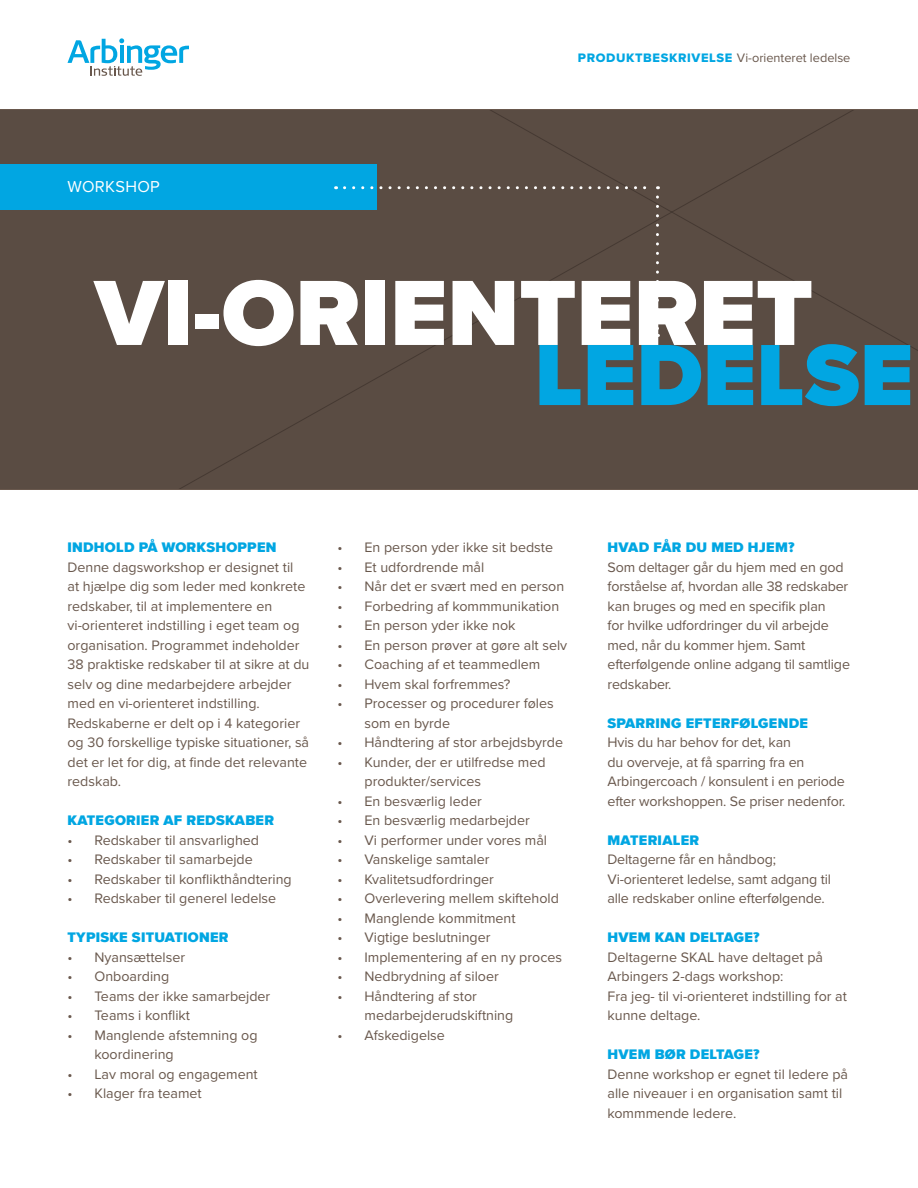
<style>
.page{position:relative;width:918px;height:1188px;background:#fff}
.page>*{position:absolute;margin:0;border:0;box-sizing:border-box;transform-origin:0 0}
.t1{font:900 96px "Proxima Nova";color:#fff}
.t2{font:900 90px "Proxima Nova";color:#01a6e2}
.t3{font:16.35px "Proxima Nova";letter-spacing:.02em;color:#fff}
.t4{font:14.25px/19.5px "Proxima Nova";color:#69584d}
.t5{font:900 14.25px "Proxima Nova";letter-spacing:.02em;color:#01a6e2}
.t6{font:12.75px "Proxima Nova";color:#69584d}
.s1{font-family:"Proxima Nova Extrabld";color:#01a6e2}
</style>
<div class="page">
<svg style="left:68px;top:38px;width:121px;height:38px"></svg>
<div style="left:0;top:109px;width:918px;height:380px;background:#5a4c43"></div>
<div style="left:0;top:164px;width:377px;height:45px;background:#01a6e2"></div>
<svg style="left:345px;top:186px;width:313px;height:3px"></svg>
<svg style="left:656px;top:197px;width:3px;height:140px"></svg>
<p class="t3" style="left:68px;top:174px;width:94px">WORKSHOP</p>
<p class="t6" style="left:578px;top:48px;width:274px"><span class="s1">PRODUKTBESKRIVELSE</span> Vi-orienteret ledelse</p>
<p class="t1" style="left:95px;top:255px;width:720px">VI-ORIENTERET</p>
<p class="t2" style="left:535px;top:321px;width:380px">LEDELSE</p>
<p class="t5" style="left:68px;top:539px;width:210px">INDHOLD PÅ WORKSHOPPEN</p>
<p class="t4" style="left:68px;top:557px;width:243px">Denne dagsworkshop er designet til<br>at hjælpe dig som leder med konkrete redskaber, til at implementere en vi-orienteret indstilling i eget team og organisation. Programmet indeholder 38 praktiske redskaber til at sikre at du selv og dine medarbejdere arbejder med en vi-orienteret indstilling.<br>Redskaberne er delt op i 4 kategorier og 30 forskellige typiske situationer, så det er let for dig, at finde det relevante redskab.</p>
<p class="t5" style="left:68px;top:812px;width:208px">KATEGORIER AF REDSKABER</p>
<p class="t4" style="left:68px;top:830px;width:193px">• Redskaber til ansvarlighed</p>
<p class="t4" style="left:68px;top:849px;width:187px">• Redskaber til samarbejde</p>
<p class="t4" style="left:68px;top:869px;width:226px">• Redskaber til konflikthåndtering</p>
<p class="t4" style="left:68px;top:888px;width:210px">• Redskaber til generel ledelse</p>
<p class="t5" style="left:68px;top:929px;width:162px">TYPISKE SITUATIONER</p>
<p class="t4" style="left:68px;top:947px;width:119px">• Nyansættelser</p>
<p class="t4" style="left:68px;top:966px;width:103px">• Onboarding</p>
<p class="t4" style="left:68px;top:986px;width:204px">• Teams der ikke samarbejder</p>
<p class="t4" style="left:68px;top:1005px;width:124px">• Teams i konflikt</p>
<p class="t4" style="left:94px;top:1025px;width:165px;text-indent:-27px">• Manglende afstemning og koordinering</p>
<p class="t4" style="left:68px;top:1064px;width:192px">• Lav moral og engagement</p>
<p class="t4" style="left:68px;top:1083px;width:136px">• Klager fra teamet</p>
<p class="t4" style="left:338px;top:537px;width:217px">• En person yder ikke sit bedste</p>
<p class="t4" style="left:338px;top:557px;width:148px">• Et udfordrende mål</p>
<p class="t4" style="left:338px;top:576px;width:228px">• Når det er svært med en person</p>
<p class="t4" style="left:338px;top:596px;width:223px">• Forbedring af kommmunikation</p>
<p class="t4" style="left:338px;top:615px;width:179px">• En person yder ikke nok</p>
<p class="t4" style="left:338px;top:635px;width:231px">• En person prøver at gøre alt selv</p>
<p class="t4" style="left:338px;top:654px;width:204px">• Coaching af et teammedlem</p>
<p class="t4" style="left:338px;top:674px;width:174px">• Hvem skal forfremmes?</p>
<p class="t4" style="left:364px;top:693px;width:191px;text-indent:-27px">• Processer og procedurer føles som en byrde</p>
<p class="t4" style="left:338px;top:732px;width:227px">• Håndtering af stor arbejdsbyrde</p>
<p class="t4" style="left:364px;top:752px;width:183px;text-indent:-27px">• Kunder, der er utilfredse med produkter/services</p>
<p class="t4" style="left:338px;top:791px;width:146px">• En besværlig leder</p>
<p class="t4" style="left:338px;top:810px;width:194px">• En besværlig medarbejder</p>
<p class="t4" style="left:338px;top:830px;width:211px">• Vi performer under vores mål</p>
<p class="t4" style="left:338px;top:849px;width:154px">• Vanskelige samtaler</p>
<p class="t4" style="left:338px;top:869px;width:158px">• Kvalitetsudfordringer</p>
<p class="t4" style="left:338px;top:888px;width:223px">• Overlevering mellem skiftehold</p>
<p class="t4" style="left:338px;top:908px;width:180px">• Manglende kommitment</p>
<p class="t4" style="left:338px;top:927px;width:154px">• Vigtige beslutninger</p>
<p class="t4" style="left:338px;top:947px;width:226px">• Implementering af en ny proces</p>
<p class="t4" style="left:338px;top:966px;width:163px">• Nedbrydning af siloer</p>
<p class="t4" style="left:364px;top:986px;width:150px;text-indent:-27px">• Håndtering af stor medarbejderudskiftning</p>
<p class="t4" style="left:338px;top:1025px;width:109px">• Afskedigelse</p>
<p class="t5" style="left:608px;top:539px;width:189px">HVAD FÅR DU MED HJEM?</p>
<p class="t4" style="left:608px;top:557px;width:244px">Som deltager går du hjem med en god forståelse af, hvordan alle 38 redskaber kan bruges og med en specifik plan<br>for hvilke udfordringer du vil arbejde med, når du kommer hjem. Samt efterfølgende online adgang til samtlige redskaber.</p>
<p class="t5" style="left:608px;top:714px;width:202px">SPARRING EFTERFØLGENDE</p>
<p class="t4" style="left:608px;top:732px;width:239px">Hvis du har behov for det, kan<br>du overveje, at få sparring fra en Arbingercoach / konsulent i en periode efter workshoppen. Se priser nedenfor.</p>
<p class="t5" style="left:608px;top:831px;width:93px">MATERIALER</p>
<p class="t4" style="left:608px;top:849px;width:170px">Deltagerne får en håndbog;</p>
<p class="t4" style="left:608px;top:869px;width:225px">Vi-orienteret ledelse, samt adgang til alle redskaber online efterfølgende.</p>
<p class="t5" style="left:608px;top:929px;width:154px">HVEM KAN DELTAGE?</p>
<p class="t4" style="left:608px;top:947px;width:217px">Deltagerne SKAL have deltaget på<br>Arbingers 2-dags workshop:</p>
<p class="t4" style="left:608px;top:986px;width:241px">Fra jeg- til vi-orienteret indstilling for at kunne deltage.</p>
<p class="t5" style="left:608px;top:1046px;width:154px">HVEM BØR DELTAGE?</p>
<p class="t4" style="left:608px;top:1064px;width:242px">Denne workshop er egnet til ledere på alle niveauer i en organisation samt til kommmende ledere.</p>
</div>
